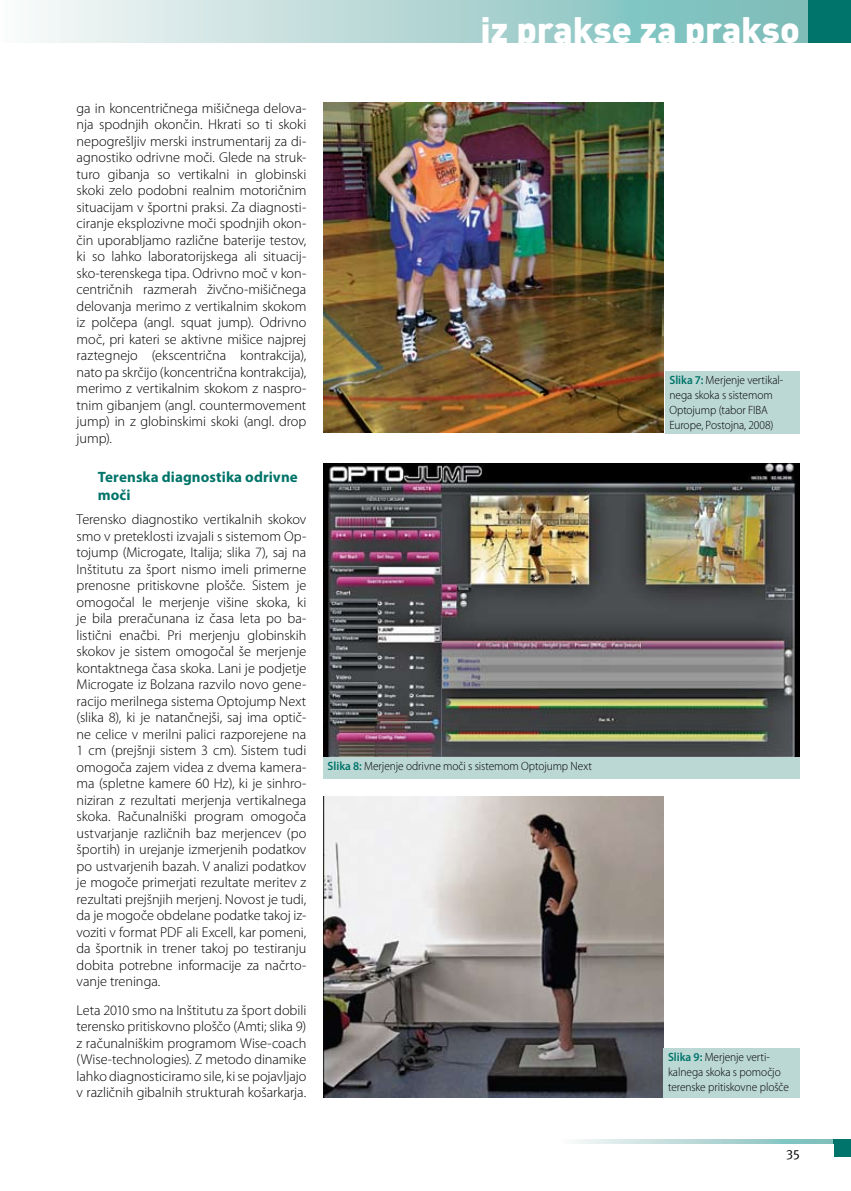
<style>
.page{position:relative;width:851px;height:1191px;background:#fff}
.page>*{position:absolute;margin:0;border:0;box-sizing:border-box;transform-origin:0 0}
.t1{font:900 36px "DINCE";color:#fff}
.t2{font:700 15px/18px "Myriad Pro";letter-spacing:.005em;color:#00746a}
.t3{font:300 14.25px/16.5px "Myriad Pro";letter-spacing:-.005em;color:#000;text-align:justify}
.t4{font:13.5px "Meta Pro";color:#000}
.t5{font:300 12px/15px "Myriad Pro";letter-spacing:-.005em;color:#000;scale:.95 1}
.s1{font-weight:600;color:#00746a}
</style>
<div class="page">
<div style="left:0;top:0;width:850px;height:43px;background:linear-gradient(to right,#f9f8f8,#6ab5b2)"></div>
<div style="left:808px;top:0;width:42px;height:43px;background:#00746a"></div>
<div style="left:561px;top:1140px;width:289px;height:17px;background:linear-gradient(to right,#fbf9f9,#6cb7b3)"></div>
<div style="left:833px;top:1140px;width:17px;height:17px;background:#00746a"></div>
<div style="left:561px;top:1144px;width:272px;height:13px;background:#fff"></div>
<img style="left:323px;top:102px;width:340px;height:331px">
<img style="left:323px;top:463px;width:476px;height:294px">
<div style="left:665px;top:371px;width:134px;height:63px;background:#bbd8d5"></div>
<div style="left:323px;top:757px;width:476px;height:21px;background:#bbd8d5"></div>
<img style="left:323px;top:796px;width:340px;height:301px">
<div style="left:663px;top:1048px;width:136px;height:49px;background:#bbd8d5"></div>
<p class="t3" style="left:77px;top:100px;width:231px">ga in koncentričnega mišičnega delova&shy;nja spodnjih okončin. Hkrati so ti skoki nepogrešljiv merski instrumentarij za di&shy;agnostiko odrivne moči. Glede na struk&shy;turo gibanja so vertikalni in globinski skoki zelo podobni realnim motoričnim situacijam v športni praksi. Za diagnosti&shy;ciranje eksplozivne moči spodnjih okon&shy;čin uporabljamo različne baterije testov, ki so lahko laboratorijskega ali situacij&shy;sko-terenskega tipa. Odrivno moč v kon&shy;centričnih razmerah živčno-mišičnega delovanja merimo z vertikalnim skokom iz polčepa (angl. squat jump). Odrivno moč, pri kateri se aktivne mišice najprej raztegnejo (ekscentrična kontrakcija), nato pa skrčijo (koncentrična kontrakcija), merimo z vertikalnim skokom z naspro&shy;tnim gibanjem (angl. countermovement jump) in z globinskimi skoki (angl. drop jump).</p>
<p class="t2" style="left:98px;top:468px;width:201px">Terenska diagnostika odrivne moči</p>
<p class="t3" style="left:77px;top:511px;width:231px">Terensko diagnostiko vertikalnih skokov smo v preteklosti izvajali s sistemom Op&shy;tojump (Microgate, Italija; slika 7), saj na Inštitutu za šport nismo imeli primerne prenosne pritiskovne plošče. Sistem je omogočal le merjenje višine skoka, ki je bila preračunana iz časa leta po ba&shy;listični enačbi. Pri merjenju globinskih skokov je sistem omogočal še merjenje kontaktnega časa skoka. Lani je podjetje Microgate iz Bolzana razvilo novo gene&shy;racijo merilnega sistema Optojump Next (slika 8), ki je natančnejši, saj ima optič&shy;ne celice v merilni palici razporejene na 1 cm (prejšnji sistem 3 cm). Sistem tudi omogoča zajem videa z dvema kamera&shy;ma (spletne kamere 60 Hz), ki je sinhro&shy;niziran z rezultati merjenja vertikalnega skoka. Računalniški program omogoča ustvarjanje različnih baz merjencev (po športih) in urejanje izmerjenih podatkov po ustvarjenih bazah. V analizi podatkov je mogoče primerjati rezultate meritev z rezultati prejšnjih merjenj. Novost je tudi, da je mogoče obdelane podatke takoj iz&shy;voziti v format PDF ali Excell, kar pomeni, da športnik in trener takoj po testiranju dobita potrebne informacije za načrto&shy;vanje treninga.</p>
<p class="t3" style="left:77px;top:1002px;width:231px">Leta 2010 smo na Inštitutu za šport dobili terensko pritiskovno ploščo (Amti; slika 9) z računalniškim programom Wise-coach (Wise-technologies). Z metodo dinamike lahko diagnosticiramo sile, ki se pojavljajo v različnih gibalnih strukturah košarkarja.</p>
<h1 class="t1" style="left:480px;top:5px;width:321px">iz prakse za prakso</h1>
<p class="t5" style="left:669px;top:373px;width:121px"><span class="s1">Slika 7:</span> Merjenje vertikal&shy;nega skoka s sistemom<br>Optojump (tabor FIBA<br>Europe, Postojna, 2008)</p>
<p class="t5" style="left:327px;top:759px;width:280px"><span class="s1">Slika 8:</span> Merjenje odrivne moči s sistemom Optojump Next</p>
<p class="t5" style="left:668px;top:1050px;width:129px"><span class="s1">Slika 9:</span> Merjenje verti&shy;kalnega skoka s pomočjo terenske pritiskovne plošče</p>
<p class="t4" style="left:785px;top:1144px;width:15px">35</p>
</div>
